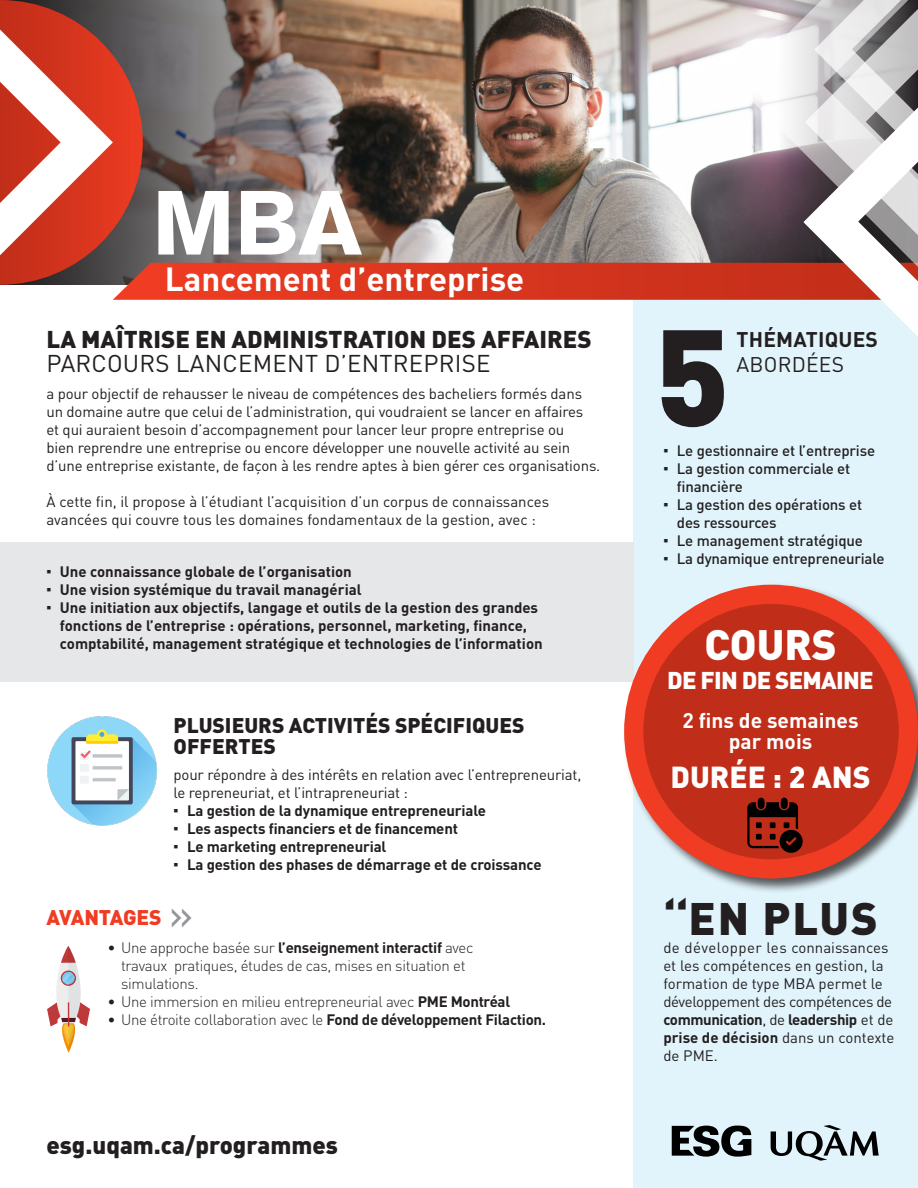
<style>
.page{position:relative;width:918px;height:1188px;background:#fff}
.page>*{position:absolute;margin:0;border:0;box-sizing:border-box;transform-origin:0 0}
.t1{font:900 135px "DIN Pro";color:#231f20}
.t2{font:700 90px "Akzidenz Grotesk BQ";color:#fff}
.t3{font:900 45px "DIN Pro";letter-spacing:.04em;color:#231f20}
.t4{font:45px "DIN Pro";color:#939598}
.t5{font:900 42px "DIN Pro";color:#fff}
.t6{font:700 33px "DIN Pro";color:#fff}
.t7{font:900 30px "DIN Pro";color:#fff}
.t8{font:900 24px/24px "DIN Pro";color:#231f20}
.t9{font:900 24px "DIN Pro";letter-spacing:-.03em;color:#fff}
.t10{font:900 21px/21px "DIN Pro";color:#231f20}
.t11{font:700 21px "DIN Pro";color:#fff}
.t12{font:700 21px "DIN Pro";letter-spacing:.01em;color:#231f20}
.t13{font:900 21px "DIN Pro";letter-spacing:-.015em;color:#ef3c22}
.t14{font:21px "DIN Pro";letter-spacing:.01em;color:#231f20}
.t15{font:15px/18px "DIN Pro";letter-spacing:-.01em;color:#231f20}
.t16{font:700 15px/18px "DIN Pro";color:#231f20}
.t17{font:300 15px/18px "DIN Pro";letter-spacing:-.02em;color:#231f20}
.t18{font:500 15px/18px "DIN Pro";letter-spacing:-.01em;color:#231f20}
.s1{font-weight:400}
.s2{font-family:"Akzidenz Grotesk BQ";font-weight:400}
.s3{font-weight:700}
</style>
<div class="page">
<div style="left:633px;top:300px;width:285px;height:888px;background:#e1f4fc"></div>
<div style="left:0;top:542px;width:633px;height:140px;background:#e6e7e9"></div>
<img style="left:0;top:0;width:918px;height:336px">
<svg style="left:47px;top:946px;width:43px;height:107px"></svg>
<svg style="left:672px;top:1125px;width:79px;height:32px"></svg>
<svg style="left:771px;top:1125px;width:108px;height:36px"></svg>
<img style="left:47px;top:716px;width:110px;height:110px">
<div style="left:623px;top:583px;width:295px;height:311px;background:#231f20;opacity:.75"></div>
<div style="left:634px;top:594px;width:274px;height:275px;background:#c02d19;border-radius:50%"></div>
<div style="left:624px;top:585px;width:294px;height:294px;border:19px solid #ef3c22;border-radius:50%"></div>
<svg style="left:747px;top:798px;width:56px;height:55px"></svg>
<p class="t2" style="left:152px;top:171px;width:211px">MBA</p>
<p class="t6" style="left:165px;top:256px;width:361px">Lancement d’entreprise</p>
<p class="t8" style="left:47px;top:326px;width:547px">LA MAÎTRISE EN ADMINISTRATION DES AFFAIRES<br><span class="s1">PARCOURS LANCEMENT D’ENTREPRISE</span></p>
<p class="t15" style="left:46px;top:384px;width:555px">a pour objectif de rehausser le niveau de compétences des bacheliers formés dans un domaine autre que celui de l’administration, qui voudraient se lancer en affaires<br>et qui auraient besoin d’accompagnement pour lancer leur propre entreprise ou<br>bien reprendre une entreprise ou encore développer une nouvelle activité au sein d’une entreprise existante, de façon à les rendre aptes à bien gérer ces organisations.</p>
<p class="t15" style="left:46px;top:492px;width:504px">À cette fin, il propose à l’étudiant l’acquisition d’un corpus de connaissances avancées qui couvre tous les domaines fondamentaux de la gestion, avec :</p>
<p class="t16" style="left:46px;top:562px;width:307px"><span class="s2">•</span> Une connaissance globale de l’organisation</p>
<p class="t16" style="left:46px;top:580px;width:317px"><span class="s2">•</span> Une vision systémique du travail managérial</p>
<p class="t16" style="left:60px;top:598px;width:484px;text-indent:-14px"><span class="s2">•</span> Une initiation aux objectifs, langage et outils de la gestion des grandes fonctions de l’entreprise : opérations, personnel, marketing, finance, comptabilité, management stratégique et technologies de l’information</p>
<p class="t10" style="left:174px;top:714px;width:352px">PLUSIEURS ACTIVITÉS SPÉCIFIQUES<br>OFFERTES</p>
<p class="t15" style="left:174px;top:765px;width:409px">pour répondre à des intérêts en relation avec l’entrepreneuriat, le repreneuriat, et l’intrapreneuriat :</p>
<p class="t16" style="left:174px;top:801px;width:314px"><span class="s2">•</span> La gestion de la dynamique entrepreneuriale</p>
<p class="t16" style="left:174px;top:819px;width:286px"><span class="s2">•</span> Les aspects financiers et de financement</p>
<p class="t16" style="left:174px;top:837px;width:214px"><span class="s2">•</span> Le marketing entrepreneurial</p>
<p class="t16" style="left:174px;top:855px;width:370px"><span class="s2">•</span> La gestion des phases de démarrage et de croissance</p>
<p class="t4" style="left:168px;top:887px;width:26px">»</p>
<p class="t13" style="left:47px;top:904px;width:116px">AVANTAGES</p>
<p class="t17" style="left:121px;top:938px;width:354px;text-indent:-14px">• Une approche basée sur <span class="s3">l’enseignement interactif</span> avec travaux pratiques, études de cas, mises en situation et simulations.</p>
<p class="t17" style="left:108px;top:992px;width:404px">• Une immersion en milieu entrepreneurial avec <span class="s3">PME Montréal</span></p>
<p class="t17" style="left:108px;top:1010px;width:440px">• Une étroite collaboration avec le <span class="s3">Fond de développement Filaction.</span></p>
<p class="t8" style="left:46px;top:1132px;width:293px">esg.uqam.ca/programmes</p>
<p class="t1" style="left:655px;top:286px;width:77px">5</p>
<p class="t12" style="left:737px;top:325px;width:143px">THÉMATIQUES</p>
<p class="t14" style="left:737px;top:350px;width:109px">ABORDÉES</p>
<p class="t18" style="left:663px;top:441px;width:213px"><span class="s2">•</span> Le gestionnaire et l’entreprise</p>
<p class="t18" style="left:677px;top:459px;width:175px;text-indent:-14px"><span class="s2">•</span> La gestion commerciale et financière</p>
<p class="t18" style="left:677px;top:495px;width:187px;text-indent:-14px"><span class="s2">•</span> La gestion des opérations et des ressources</p>
<p class="t18" style="left:663px;top:531px;width:201px"><span class="s2">•</span> Le management stratégique</p>
<p class="t18" style="left:663px;top:549px;width:223px"><span class="s2">•</span> La dynamique entrepreneuriale</p>
<p class="t5" style="left:704px;top:616px;width:134px">COURS</p>
<p class="t9" style="left:667px;top:664px;width:208px">DE FIN DE SEMAINE</p>
<p class="t11" style="left:683px;top:706px;width:177px">2 fins de semaines</p>
<p class="t11" style="left:729px;top:727px;width:85px">par mois</p>
<p class="t7" style="left:671px;top:756px;width:201px">DURÉE : 2 ANS</p>
<p class="t3" style="left:663px;top:888px;width:216px">‘‘EN PLUS</p>
<p class="t15" style="left:663px;top:938px;width:233px">de développer les connaissances et les compétences en gestion, la formation de type MBA permet le développement des compétences de <span class="s3">communication</span>, de <span class="s3">leadership</span> et de <span class="s3">prise de décision</span> dans un contexte de PME.</p>
</div>
